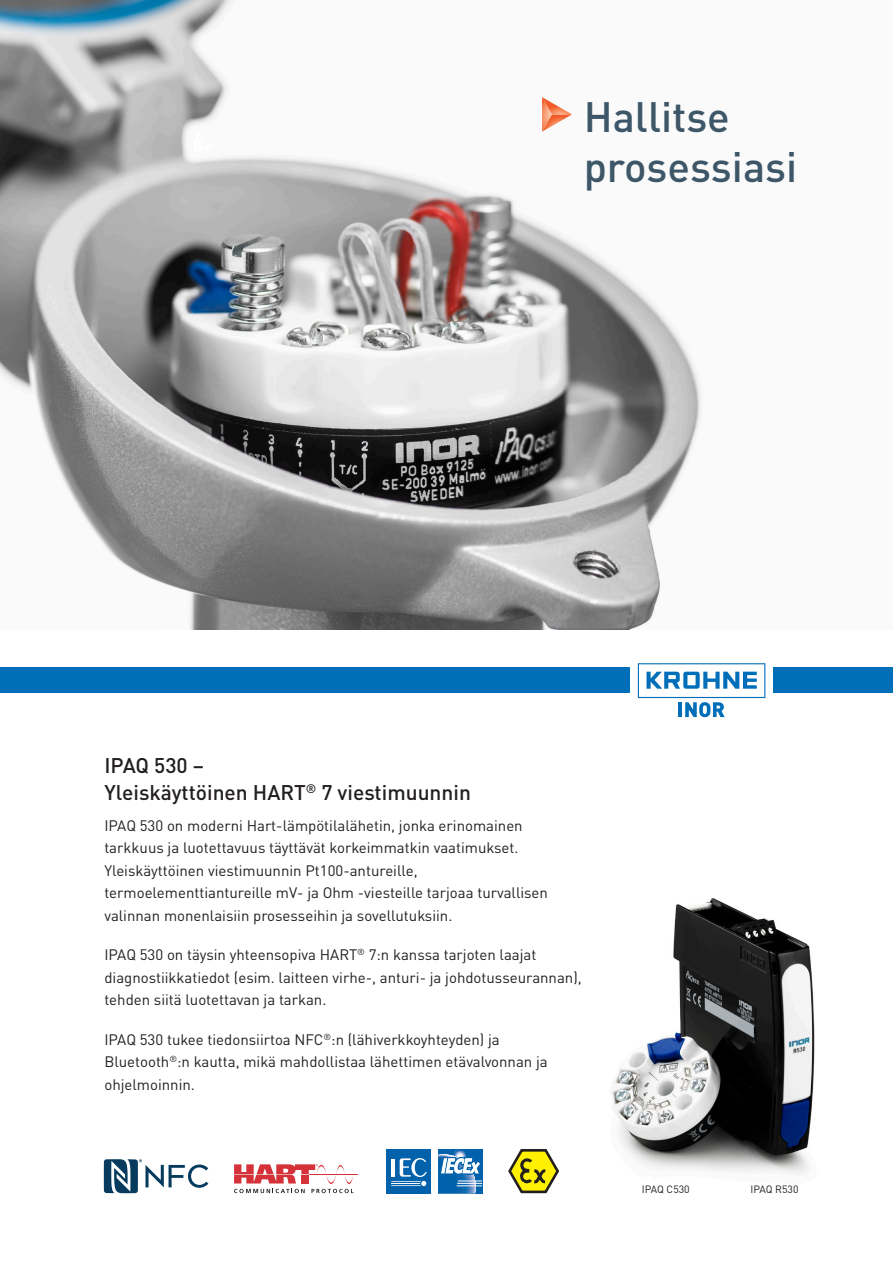
<style>
.page{position:relative;width:893px;height:1263px;background:#fff}
.page>*{position:absolute;margin:0;border:0;box-sizing:border-box;transform-origin:0 0}
.t1{font:500 42px/50.4px "DIN Pro";color:#3d5668}
.t2{font:500 21px/27px "DIN Pro";color:#231f20}
.t3{font:15px/22.5px "DIN Pro";color:#231f20}
.t4{font:10.5px "DIN Pro";color:#231f20}
</style>
<div class="page">
<img style="left:0;top:0;width:701px;height:629px">
<img style="left:611px;top:898px;width:204px;height:276px">
<svg style="left:508px;top:1149px;width:51px;height:45px"></svg>
<svg style="left:234px;top:1164px;width:124px;height:30px"></svg>
<svg style="left:104px;top:1159px;width:104px;height:34px"></svg>
<div style="left:387px;top:1149px;width:44px;height:44px;background:#0161aa"></div>
<div style="left:420px;top:1180px;width:7px;height:7px;background:#0d69ae;border-radius:50%"></div>
<svg style="left:391px;top:1158px;width:36px;height:28px"></svg>
<div style="left:438px;top:1149px;width:44px;height:44px;background:#0161aa"></div>
<svg style="left:438px;top:1150px;width:44px;height:43px"></svg>
<svg style="left:542px;top:97px;width:30px;height:35px"></svg>
<div style="left:774px;top:668px;width:119px;height:25px;background:#006eb9"></div>
<div style="left:0;top:668px;width:629px;height:25px;background:#006eb9"></div>
<svg style="left:638px;top:663px;width:127px;height:54px"></svg>
<p class="t1" style="left:584px;top:87px;width:215px">Hallitse prosessiasi</p>
<p class="t2" style="left:104px;top:749px;width:368px">IPAQ 530 –<br>Yleiskäyttöinen HART<sup>®</sup> 7 viestimuunnin</p>
<p class="t3" style="left:104px;top:813px;width:445px">IPAQ 530 on moderni Hart-lämpötilalähetin, jonka erinomainen tarkkuus ja luotettavuus täyttävät korkeimmatkin vaatimukset.<br>Yleiskäyttöinen viestimuunnin Pt100-antureille, termoelementtiantureille mV- ja Ohm -viesteille tarjoaa turvallisen valinnan monenlaisiin prosesseihin ja sovellutuksiin.</p>
<p class="t3" style="left:104px;top:942px;width:479px">IPAQ 530 on täysin yhteensopiva HART<sup>®</sup> 7:n kanssa tarjoten laajat diagnostiikkatiedot (esim. laitteen virhe-, anturi- ja johdotusseurannan), tehden siitä luotettavan ja tarkan.</p>
<p class="t3" style="left:104px;top:1027px;width:445px">IPAQ 530 tukee tiedonsiirtoa NFC<sup>®</sup>:n (lähiverkkoyhteyden) ja<br>Bluetooth<sup>®</sup>:n kautta, mikä mahdollistaa lähettimen etävalvonnan ja ohjelmoinnin.</p>
<p class="t4" style="left:642px;top:1181px;width:49px">IPAQ C530</p>
<p class="t4" style="left:750px;top:1181px;width:50px">IPAQ R530</p>
</div>
